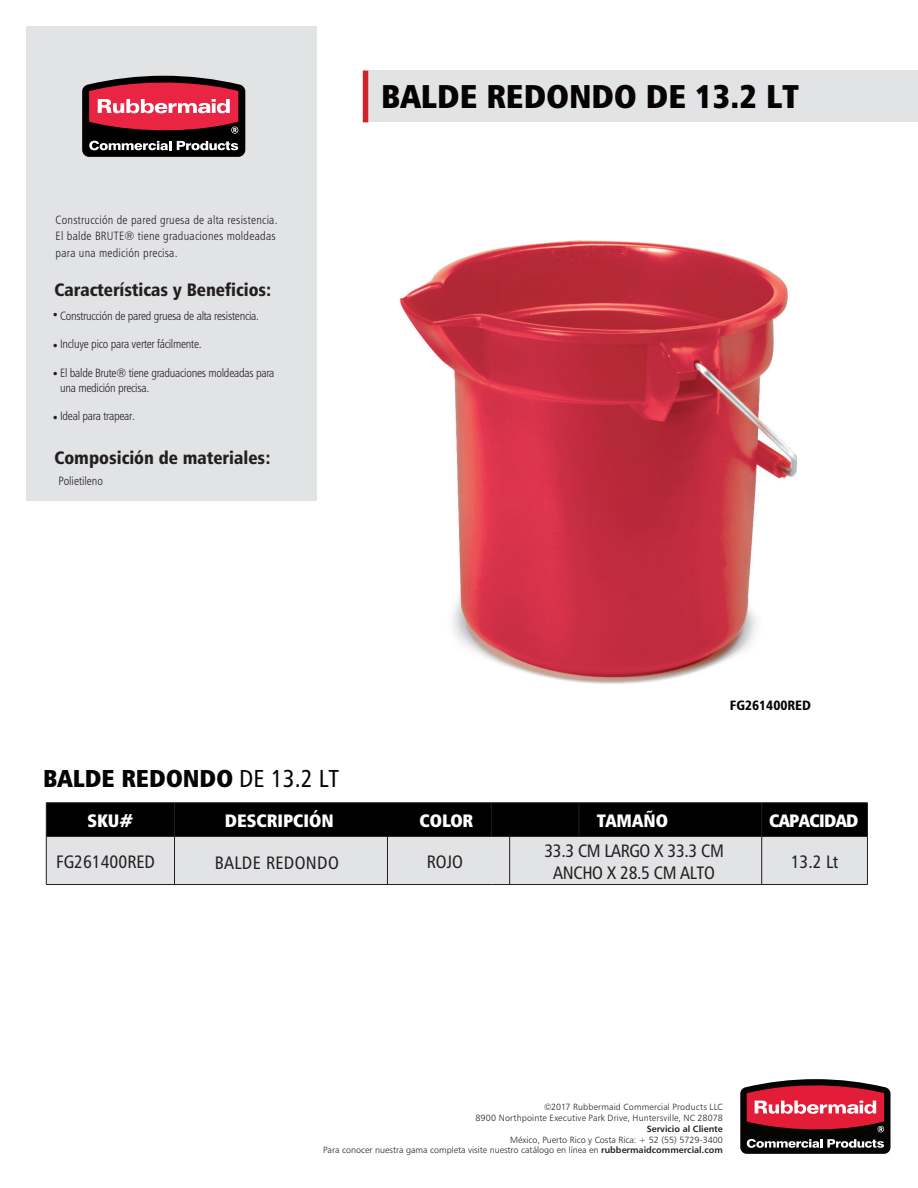
<style>
.page{position:relative;width:918px;height:1188px;background:#fff}
.page>*{position:absolute;margin:0;border:0;box-sizing:border-box;transform-origin:0 0}
.t1{font:33px "Humanist 777 BT Extra Black Cond B";color:#080303}
.t2{font:24.45px "Humanist 777 BT Extra Black Cond B";color:#050504}
.t3{font:18px "Humanist 777 BT Black Condensed B";color:#231f20}
.t4{font:18px/21.6px "Humanist 777 BT Roman Condensed B";letter-spacing:-.02em;color:#231f20;text-align:center}
.t5{font:18px "Humanist 777 BT Extra Black Cond B";color:#fff}
.t6{font:18px "Humanist 777 BT Roman Condensed B";color:#231f20}
.t7{font:18px "Humanist 777 BT Roman Condensed B";letter-spacing:.02em;color:#231f20}
.t8{font:18px "Humanist 777 BT Extra Black Cond B";letter-spacing:-.035em;color:#fff}
.t9{font:13.5px "Humanist 777 BT Black Condensed B";color:#050504}
.t10{font:12px/14.4px "Humanist 777 BT Light Condensed B";letter-spacing:-.02em;color:#231f20}
.t11{font:12px/16.5px "Humanist 777 BT Light Condensed B";letter-spacing:.02em;color:#231f20}
.t12{font:12px "Humanist 777 BT Light Condensed B";color:#231f20}
.t13{font:9px/10.8px "Humanist 777 BT Light B";color:#231f20;text-align:right}
.t14{font:9px "Humanist 777 BT Bold B";color:#231f20}
.s1{font-family:"Humanist 777 BT Roman Condensed B"}
.s2{font-family:"Humanist 777 BT Bold B"}
</style>
<div class="page">
<img style="left:399px;top:240px;width:399px;height:444px">
<div style="left:366px;top:71px;width:552px;height:51px;background:#e2e3e5"></div>
<div style="left:363px;top:71px;width:5px;height:51px;background:#d1232a"></div>
<svg style="left:740px;top:1079px;width:151px;height:75px;background:#893944"></svg>
<div style="left:26px;top:26px;width:291px;height:474px;background:#e2e3e5"></div>
<svg style="left:82px;top:75px;width:163px;height:82px;background:#893946"></svg>
<svg style="left:47px;top:804px;width:820px;height:80px;background:#868788"></svg>
<hr style="left:46px;top:803px;width:129px;height:1px;background:#231f20">
<hr style="left:46px;top:803px;width:1px;height:33px;background:#231f20">
<hr style="left:175px;top:803px;width:316px;height:1px;background:#231f20">
<hr style="left:174px;top:803px;width:1px;height:33px;background:#231f20">
<hr style="left:491px;top:803px;width:88px;height:1px;background:#231f20">
<hr style="left:491px;top:803px;width:1px;height:33px;background:#231f20">
<hr style="left:579px;top:803px;width:183px;height:1px;background:#231f20">
<hr style="left:579px;top:803px;width:1px;height:33px;background:#231f20">
<hr style="left:762px;top:803px;width:106px;height:1px;background:#231f20">
<hr style="left:761px;top:803px;width:1px;height:33px;background:#231f20">
<hr style="left:867px;top:803px;width:1px;height:33px;background:#231f20">
<hr style="left:46px;top:836px;width:129px;height:1px;background:#231f20">
<hr style="left:46px;top:837px;width:1px;height:47px;background:#231f20">
<hr style="left:175px;top:836px;width:316px;height:1px;background:#231f20">
<hr style="left:174px;top:837px;width:1px;height:47px;background:#231f20">
<hr style="left:491px;top:836px;width:88px;height:1px;background:#231f20">
<hr style="left:387px;top:837px;width:1px;height:47px;background:#231f20">
<hr style="left:579px;top:836px;width:183px;height:1px;background:#231f20">
<hr style="left:509px;top:837px;width:1px;height:47px;background:#231f20">
<hr style="left:762px;top:836px;width:106px;height:1px;background:#231f20">
<hr style="left:761px;top:837px;width:1px;height:47px;background:#231f20">
<hr style="left:867px;top:837px;width:1px;height:47px;background:#231f20">
<hr style="left:46px;top:884px;width:129px;height:1px;background:#231f20">
<hr style="left:175px;top:884px;width:316px;height:1px;background:#231f20">
<hr style="left:491px;top:884px;width:88px;height:1px;background:#231f20">
<hr style="left:579px;top:884px;width:183px;height:1px;background:#231f20">
<hr style="left:762px;top:884px;width:106px;height:1px;background:#231f20">
<h3 class="t11" style="left:56px;top:211px;width:223px">Construcción de pared gruesa de alta resistencia.<br>El balde BRUTE® tiene graduaciones moldeadas para una medición precisa.</h3>
<h3 class="t3" style="left:54px;top:278px;width:219px">Características y Beneficios:</h3>
<h3 class="t10" style="left:52px;top:308px;width:209px">•Construcción de pared gruesa de alta resistencia.</h3>
<h3 class="t10" style="left:60px;top:337px;width:143px">Incluye pico para verter fácilmente.</h3>
<h3 class="t10" style="left:60px;top:366px;width:216px;text-indent:-8px">•El balde Brute® tiene graduaciones moldeadas para una medición precisa.</h3>
<h3 class="t10" style="left:60px;top:409px;width:76px">Ideal para trapear.</h3>
<h3 class="t10" style="left:52px;top:338px;width:9px">•</h3>
<h3 class="t10" style="left:52px;top:411px;width:9px">•</h3>
<h3 class="t3" style="left:54px;top:446px;width:218px">Composición de materiales:</h3>
<h3 class="t12" style="left:58px;top:473px;width:46px">Polietileno</h3>
<h1 class="t1" style="left:381px;top:75px;width:419px">BALDE REDONDO DE 13.2 LT</h1>
<h3 class="t9" style="left:730px;top:696px;width:83px">FG261400RED</h3>
<h2 class="t2" style="left:43px;top:763px;width:298px">BALDE REDONDO <span class="s1">DE 13.2 LT</span></h2>
<h3 class="t5" style="left:87px;top:809px;width:47px">SKU#</h3>
<h3 class="t5" style="left:225px;top:809px;width:111px">DESCRIPCIÓN</h3>
<h3 class="t5" style="left:419px;top:809px;width:55px">COLOR</h3>
<h3 class="t5" style="left:597px;top:809px;width:73px">TAMAÑO</h3>
<h3 class="t8" style="left:769px;top:809px;width:91px">CAPACIDAD</h3>
<h3 class="t6" style="left:56px;top:850px;width:100px">FG261400RED</h3>
<h3 class="t7" style="left:215px;top:851px;width:125px">BALDE REDONDO</h3>
<h3 class="t6" style="left:427px;top:850px;width:38px">ROJO</h3>
<h3 class="t6" style="left:791px;top:850px;width:49px">13.2 Lt</h3>
<h3 class="t4" style="left:544px;top:840px;width:181px">33.3 CM LARGO X 33.3 CM<br>ANCHO X 28.5 CM ALTO</h3>
<p class="t13" style="left:475px;top:1102px;width:249px">©2017 Rubbermaid Commercial Products LLC<br>8900 Northpointe Executive Park Drive, Huntersville, NC 28078</p>
<p class="t14" style="left:647px;top:1123px;width:78px">Servicio al Cliente</p>
<p class="t13" style="left:323px;top:1134px;width:401px">México, Puerto Rico y Costa Rica: + 52 (55) 5729-3400<br>Para conocer nuestra gama completa visite nuestro catálogo en línea en <span class="s2">rubbermaidcommercial.com</span></p>
</div>
